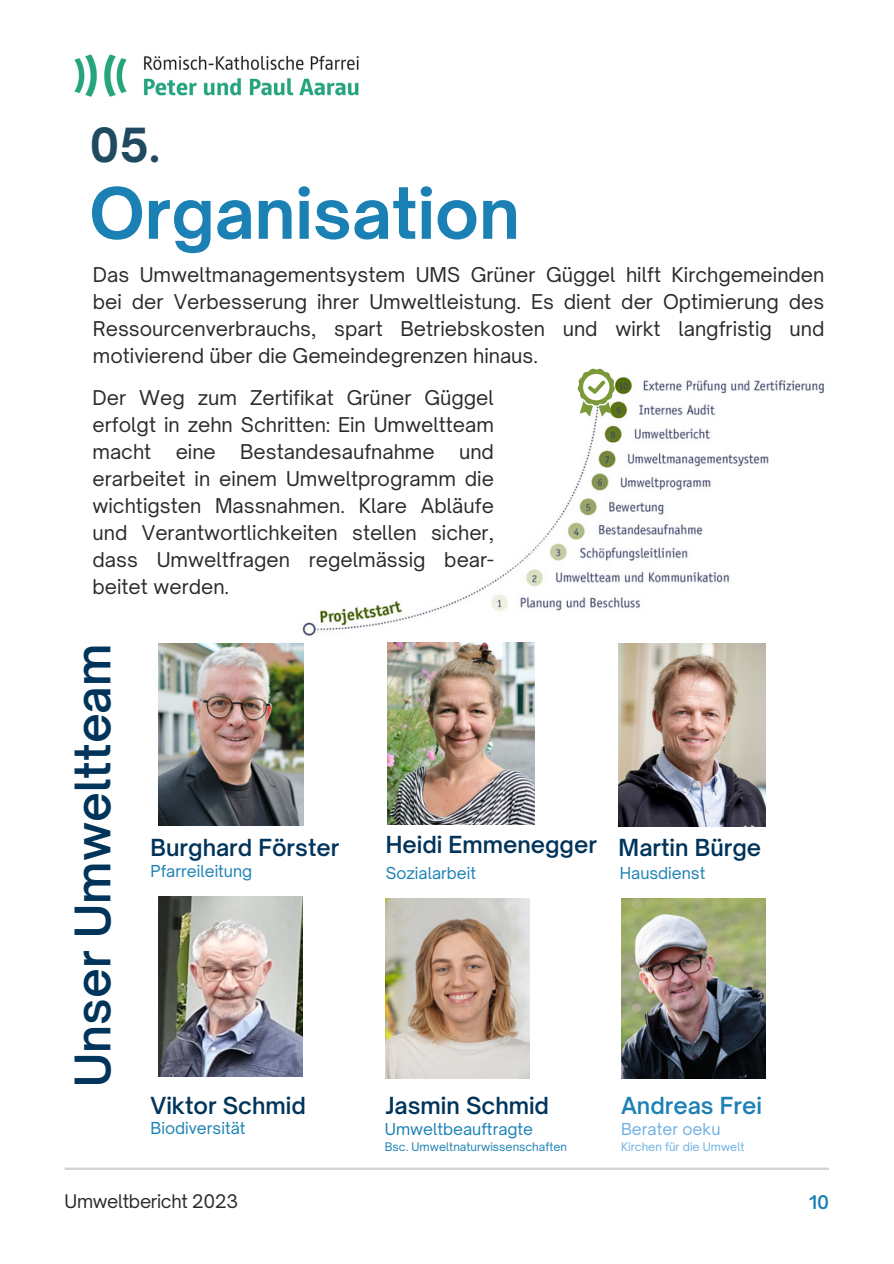
<style>
.page{position:relative;width:894px;height:1264px;background:#fff}
.page>*{position:absolute;margin:0;border:0;box-sizing:border-box;transform-origin:0 0}
.t1{font:700 67.5px "Open Sauce One";color:#1b81b5}
.t2{font:600 46.8px "Open Sauce One";color:#00345b}
.t3{font:700 45px "Open Sauce One";color:#204a60}
.t4{font:600 22.5px "Open Sauce One";color:#00345b}
.t5{font:600 22.5px "Open Sauce One";color:#1b81b5}
.t6{font:19.5px/27px "Open Sauce One";color:#2b2b2b;text-align:justify}
.t7{font:18px "Open Sauce One";letter-spacing:-.02em;color:#2b2b2b}
.t8{font:600 18px "Open Sauce One";color:#1b81b5}
.t9{font:15.75px "Open Sauce One";color:#1b81b5}
.t10{font:15.75px "Open Sauce One";color:#6db0e4}
.t11{font:11.25px "Open Sauce One";color:#1b81b5}
.t12{font:11.25px "Open Sauce One";color:#6db0e4}
</style>
<div class="page">
<hr style="left:65px;top:1167px;width:763px;height:2px;background:#d1d1d1">
<img style="left:239px;top:377px;width:585px;height:267px">
<img style="left:158px;top:644px;width:145px;height:181px">
<img style="left:387px;top:642px;width:147px;height:182px">
<img style="left:618px;top:644px;width:146px;height:182px">
<img style="left:158px;top:896px;width:144px;height:180px">
<img style="left:621px;top:898px;width:144px;height:180px">
<svg style="left:577px;top:368px;width:37px;height:48px"></svg>
<img style="left:74px;top:54px;width:285px;height:43px">
<img style="left:386px;top:898px;width:144px;height:180px">
<h3 class="t3" style="left:89px;top:117px;width:72px">05.</h3>
<h1 class="t1" style="left:89px;top:171px;width:432px">Organisation</h1>
<p class="t6" style="left:93px;top:261px;width:732px">Das Umweltmanagementsystem UMS Grüner Güggel hilft Kirchgemeinden bei der Verbesserung ihrer Umweltleistung. Es dient der Optimierung des Ressourcenverbrauchs, spart Betriebskosten und wirkt langfristig und motivierend über die Gemeindegrenzen hinaus.</p>
<p class="t6" style="left:92px;top:384px;width:403px">Der Weg zum Zertifikat Grüner Güggel erfolgt in zehn Schritten: Ein Umweltteam macht eine Bestandesaufnahme und erarbeitet in einem Umweltprogramm die wichtigsten Massnahmen. Klare Abläufe und Verantwortlichkeiten stellen sicher, dass Umweltfragen regelmässig bear&shy;beitet werden.</p>
<h2 class="t2" style="left:64px;top:1086px;width:444px;rotate:-90deg">Unser Umweltteam</h2>
<p class="t4" style="left:150px;top:833px;width:190px">Burghard Förster</p>
<p class="t9" style="left:150px;top:861px;width:103px">Pfarreileitung</p>
<p class="t4" style="left:150px;top:1090px;width:157px">Viktor Schmid</p>
<p class="t9" style="left:150px;top:1117px;width:96px">Biodiversität</p>
<p class="t4" style="left:386px;top:830px;width:212px">Heidi Emmenegger</p>
<p class="t9" style="left:386px;top:863px;width:92px">Sozialarbeit</p>
<p class="t4" style="left:618px;top:833px;width:144px">Martin Bürge</p>
<p class="t9" style="left:619px;top:863px;width:87px">Hausdienst</p>
<p class="t4" style="left:386px;top:1090px;width:165px">Jasmin Schmid</p>
<p class="t9" style="left:384px;top:1118px;width:150px">Umweltbeauftragte</p>
<p class="t11" style="left:384px;top:1139px;width:184px">Bsc. Umweltnaturwissenschaften</p>
<p class="t5" style="left:621px;top:1090px;width:142px">Andreas Frei</p>
<p class="t10" style="left:621px;top:1118px;width:101px">Berater oeku</p>
<p class="t12" style="left:621px;top:1139px;width:125px">Kirchen für die Umwelt</p>
<p class="t7" style="left:65px;top:1190px;width:175px">Umweltbericht 2023</p>
<p class="t8" style="left:808px;top:1190px;width:22px">10</p>
</div>
